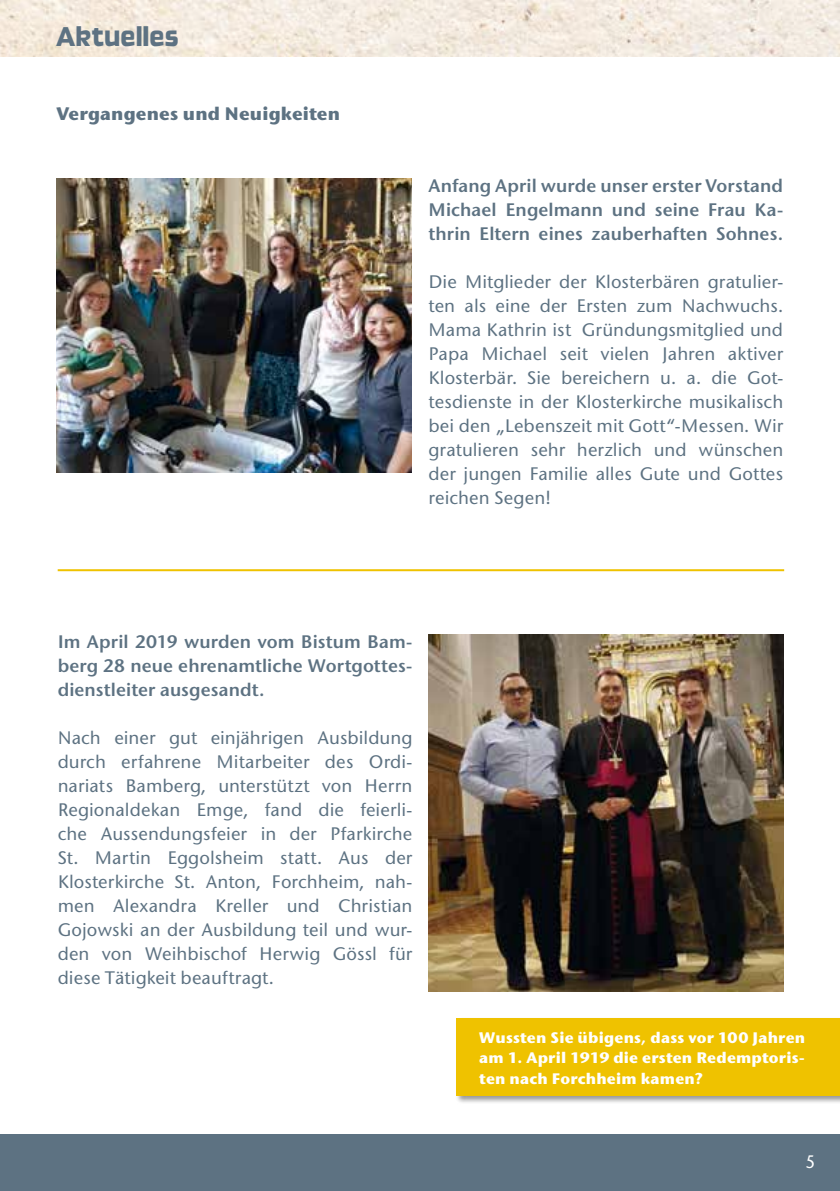
<style>
.page{position:relative;width:840px;height:1191px;background:#fff}
.page>*{position:absolute;margin:0;border:0;box-sizing:border-box;transform-origin:0 0}
.t1{font:32px "Ginger";color:#5d7282;scale:.95 1}
.t2{font:500 19px/24px "Stone Sans Itc T";color:#5d7282;text-align:justify}
.t3{font:19px/24px "Stone Sans Itc T Semi";letter-spacing:.005em;color:#5d7282;text-align:justify}
.t4{font:700 19px "Stone Sans Itc T";letter-spacing:.01em;color:#5d7282}
.t5{font:18px "Stone Sans";color:#fff;scale:.9 1}
.t6{font:700 16px/20.4px "Stone Sans Itc T";letter-spacing:.015em;color:#fff;text-align:justify}
</style>
<div class="page">
<div style="left:0;top:1134px;width:839px;height:57px;background:#5d7282"></div>
<img style="left:0;top:0;width:839px;height:57px">
<div style="left:455px;top:1017px;width:384px;height:87px;background:#000;opacity:.4"></div>
<div style="left:456px;top:1018px;width:383px;height:78px;background:#efc200"></div>
<hr style="left:58px;top:569px;width:725px;height:2px;background:#efc200">
<img style="left:57px;top:179px;width:354px;height:294px">
<img style="left:428px;top:634px;width:354px;height:357px">
<h1 class="t1" style="left:57px;top:20px;width:130px">Aktuelles</h1>
<p class="t4" style="left:57px;top:102px;width:285px">Vergangenes und Neuigkeiten</p>
<p class="t3" style="left:428px;top:173px;width:356px">Anfang April wurde unser erster Vorstand Michael Engelmann und seine Frau Ka&shy;thrin Eltern eines zauberhaften Sohnes.</p>
<p class="t2" style="left:428px;top:270px;width:356px">Die Mitglieder der Klosterbären gratulier&shy;ten als eine der Ersten zum Nachwuchs.<br>Mama Kathrin ist Gründungsmitglied und Papa Michael seit vielen Jahren aktiver Klosterbär. Sie bereichern u. a. die Got&shy;tesdienste in der Klosterkirche musikalisch bei den „Lebenszeit mit Gott“-Messen. Wir gratulieren sehr herzlich und wünschen der jungen Familie alles Gute und Gottes reichen Segen!</p>
<p class="t3" style="left:58px;top:629px;width:356px">Im April 2019 wurden vom Bistum Bam&shy;berg 28 neue ehrenamtliche Wortgottes&shy;dienstleiter ausgesandt.</p>
<p class="t2" style="left:58px;top:726px;width:356px">Nach einer gut einjährigen Ausbildung durch erfahrene Mitarbeiter des Ordi&shy;nariats Bamberg, unterstützt von Herrn Regionaldekan Emge, fand die feierli&shy;che Aussendungsfeier in der Pfarkirche St. Martin Eggolsheim statt. Aus der Klosterkirche St. Anton, Forchheim, nah&shy;men Alexandra Kreller und Christian Gojowski an der Ausbildung teil und wur&shy;den von Weihbischof Herwig Gössl für diese Tätigkeit beauftragt.</p>
<p class="t6" style="left:479px;top:1027px;width:327px">Wussten Sie übigens, dass vor 100 Jahren am 1. April 1919 die ersten Redemptoris&shy;ten nach Forchheim kamen?</p>
<p class="t5" style="left:805px;top:1151px;width:12px">5</p>
</div>
